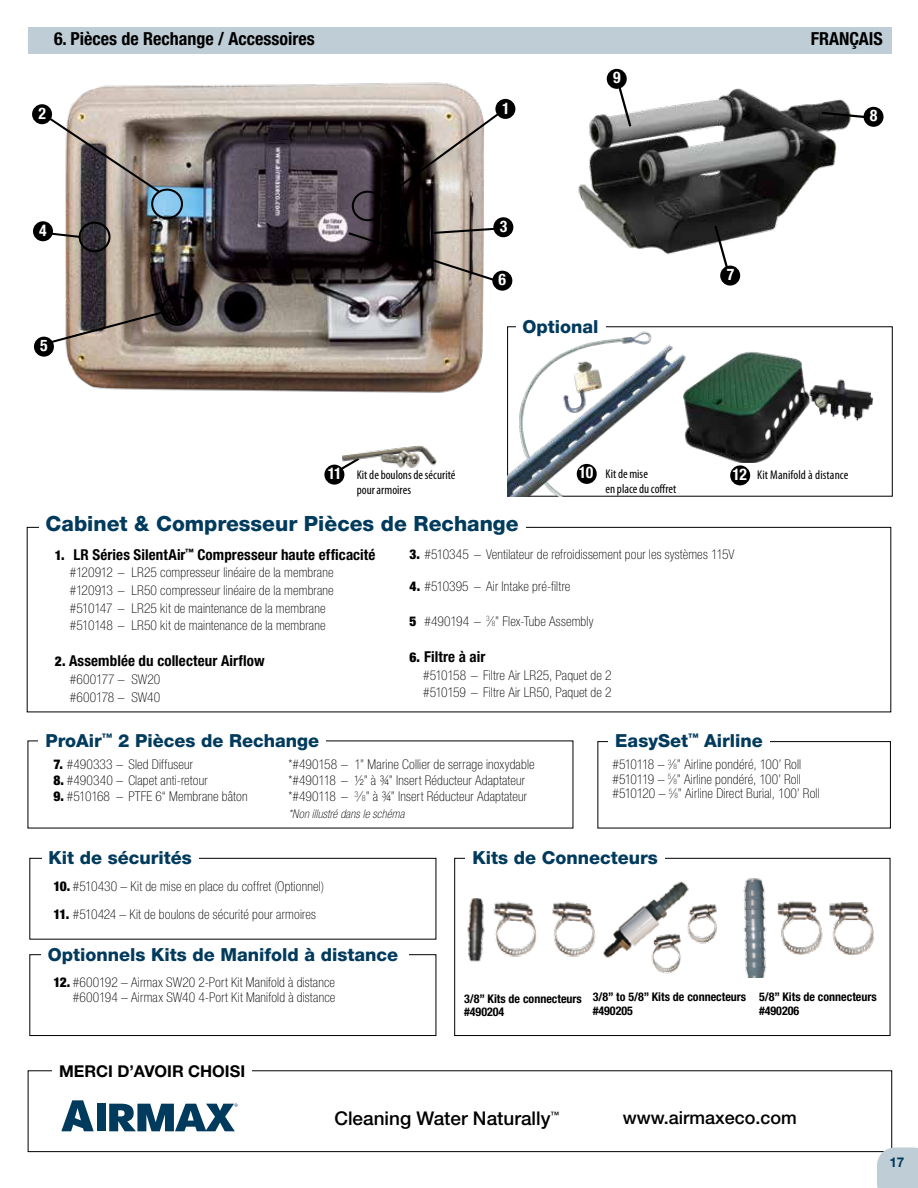
<style>
.page{position:relative;width:918px;height:1188px;background:#fff}
.page>*{position:absolute;margin:0;border:0;box-sizing:border-box;transform-origin:0 0}
.t1{font:800 21px "Helvetica Neue LT Pro";color:#003a5d}
.t2{font:500 18.9px "Helvetica Neue LT Pro";color:#000}
.t3{font:800 18px "Helvetica Neue LT Pro";color:#003a5d}
.t4{font:700 condensed 18px "Helvetica Neue LT Pro";color:#000}
.t5{font:500 18px "Helvetica Neue LT Pro";color:#000}
.t6{font:700 16.35px "Helvetica Neue LT Pro";color:#000}
.t7{font:700 condensed 16.05px "Helvetica Neue LT Pro";color:#fff}
.t8{font:700 condensed 15px "Helvetica Neue LT Pro";letter-spacing:.005em;color:#000}
.t9{font:100 condensed 13.5px/17.5px "Helvetica Neue LT Pro";letter-spacing:.01em;color:#000}
.t10{font:700 13.5px "Helvetica Neue LT Pro";color:#003a5d}
.t11{font:condensed 12.75px/14.9px "Myriad Pro";letter-spacing:.005em;color:#000}
.t12{font:700 condensed 12px/13.5px "Helvetica Neue LT Pro";color:#000}
.t13{font:italic 100 condensed 12px "Helvetica Neue LT Pro";letter-spacing:.015em;color:#000}
.s1{font-weight:900}
.s2{font-size:7.35px}
.s3{font-weight:900;font-size:13.5px}
.s4{font-size:8.1px}
</style>
<div class="page">
<div style="left:454px;top:858px;width:436px;height:178px;border:1px solid #000"></div>
<div style="left:28px;top:27px;width:864px;height:27px;background:#bfced6"></div>
<div style="left:28px;top:1071px;width:864px;height:81px;border:1px solid #000"></div>
<div style="left:52px;top:1065px;width:200px;height:17px;background:#fff"></div>
<div style="left:466px;top:851px;width:199px;height:14px;background:#fff"></div>
<div style="left:598px;top:741px;width:293px;height:87px;border:1px solid #000"></div>
<div style="left:609px;top:732px;width:161px;height:16px;background:#fff"></div>
<img style="left:578px;top:77px;width:272px;height:178px">
<svg style="left:614px;top:75px;width:19px;height:54px"></svg>
<div style="left:607px;top:69px;width:20px;height:20px;background:#000;border-radius:50%"></div>
<svg style="left:713px;top:223px;width:19px;height:50px"></svg>
<div style="left:720px;top:266px;width:20px;height:20px;background:#000;border-radius:50%"></div>
<div style="left:863px;top:107px;width:21px;height:20px;background:#000;border-radius:50%"></div>
<img style="left:603px;top:881px;width:114px;height:93px">
<img style="left:743px;top:878px;width:131px;height:100px">
<img style="left:501px;top:901px;width:95px;height:56px">
<img style="left:467px;top:898px;width:34px;height:64px">
<div style="left:30px;top:858px;width:406px;height:81px;border:1px solid #000"></div>
<div style="left:30px;top:955px;width:406px;height:81px;border:1px solid #000"></div>
<div style="left:42px;top:948px;width:367px;height:16px;background:#fff"></div>
<svg style="left:332px;top:464px;width:13px;height:13px"></svg>
<img style="left:341px;top:445px;width:96px;height:27px">
<div style="left:324px;top:465px;width:20px;height:20px;background:#000;border-radius:50%"></div>
<div style="left:42px;top:851px;width:157px;height:14px;background:#fff"></div>
<img style="left:507px;top:326px;width:184px;height:170px">
<div style="left:577px;top:464px;width:20px;height:20px;background:#000;border-radius:50%"></div>
<div style="left:730px;top:465px;width:20px;height:20px;background:#000;border-radius:50%"></div>
<div style="left:516px;top:318px;width:90px;height:16px;background:#fff"></div>
<img style="left:668px;top:349px;width:206px;height:114px">
<img style="left:32px;top:82px;width:493px;height:328px">
<div style="left:161px;top:295px;width:32px;height:31px;border:2px solid #000;border-radius:50%"></div>
<div style="left:79px;top:222px;width:32px;height:30px;border:2px solid #000;border-radius:50%"></div>
<div style="left:493px;top:217px;width:20px;height:20px;background:#000;border-radius:50%"></div>
<div style="left:352px;top:191px;width:32px;height:30px;border:2px solid #000;border-radius:50%"></div>
<div style="left:495px;top:99px;width:20px;height:20px;background:#000;border-radius:50%"></div>
<div style="left:32px;top:104px;width:20px;height:20px;background:#000;border-radius:50%"></div>
<div style="left:492px;top:271px;width:20px;height:20px;background:#000;border-radius:50%"></div>
<div style="left:33px;top:221px;width:20px;height:20px;background:#000;border-radius:50%"></div>
<div style="left:151px;top:189px;width:32px;height:30px;border:2px solid #000;border-radius:50%"></div>
<svg style="left:34px;top:337px;width:20px;height:20px"></svg>
<div style="left:97px;top:1104px;width:9px;height:27px;background:#003a5d"></div>
<svg style="left:61px;top:1100px;width:33px;height:31px"></svg>
<svg style="left:109px;top:1104px;width:129px;height:27px"></svg>
<div style="left:877px;top:1148px;width:41px;height:40px;background:#bfced6"></div>
<svg style="left:820px;top:110px;width:47px;height:12px"></svg>
<svg style="left:379px;top:102px;width:133px;height:100px"></svg>
<svg style="left:39px;top:107px;width:123px;height:87px"></svg>
<svg style="left:346px;top:220px;width:161px;height:66px;background:#605958"></svg>
<svg style="left:49px;top:224px;width:34px;height:15px"></svg>
<svg style="left:38px;top:310px;width:128px;height:41px"></svg>
<h3 class="t4" style="left:54px;top:28px;width:262px">6. Pièces de Rechange / Accessoires</h3>
<p class="t7" style="left:613px;top:68px;width:9px">9</p>
<h3 class="t4" style="left:811px;top:28px;width:74px">FRANÇAIS</h3>
<h3 class="t3" style="left:523px;top:316px;width:78px">Optional</h3>
<p class="t7" style="left:727px;top:265px;width:9px">7</p>
<p class="t7" style="left:328px;top:464px;width:16px">11</p>
<p class="t11" style="left:357px;top:467px;width:100px">Kit de boulons de sécurité pour armoires</p>
<p class="t7" style="left:579px;top:463px;width:16px">10</p>
<p class="t7" style="left:733px;top:465px;width:16px">12</p>
<p class="t11" style="left:606px;top:467px;width:73px">Kit de mise<br>en place du coffret</p>
<h1 class="t1" style="left:46px;top:511px;width:474px">Cabinet &amp; Compresseur Pièces de Rechange</h1>
<p class="t9" style="left:410px;top:545px;width:327px"><span class="s1">3.</span> #510345 – Ventilateur de refroidissement pour les systèmes 115V</p>
<p class="t9" style="left:410px;top:577px;width:162px"><span class="s1">4.</span> #510395 – Air Intake pré-filtre</p>
<p class="t9" style="left:410px;top:612px;width:185px"><span class="s1">5</span> #490194 – <sup>3</sup>⁄<span class="s2">8</span>” Flex-Tube Assembly</p>
<p class="t8" style="left:410px;top:648px;width:77px"><span class="s3">6.</span> Filtre à air</p>
<p class="t9" style="left:423px;top:666px;width:190px">#510158 – Filtre Air LR25, Paquet de 2 #510159 – Filtre Air LR50, Paquet de 2</p>
<p class="t8" style="left:55px;top:546px;width:322px"><span class="s3">1.</span> LR Séries SilentAir<sup>™</sup> Compresseur haute efficacité</p>
<p class="t9" style="left:70px;top:564px;width:265px">#120912 – LR25 compresseur linéaire de la membrane #120913 – LR50 compresseur linéaire de la membrane #510147 – LR25 kit de maintenance de la membrane #510148 – LR50 kit de maintenance de la membrane</p>
<p class="t8" style="left:55px;top:652px;width:211px"><span class="s3">2.</span> Assemblée du collecteur Airflow</p>
<p class="t9" style="left:70px;top:671px;width:92px">#600177 – SW20 #600178 – SW40</p>
<p class="t11" style="left:757px;top:468px;width:93px">Kit Manifold à distance</p>
<h3 class="t3" style="left:46px;top:730px;width:275px">ProAir<sup>™</sup> 2 Pièces de Rechange</h3>
<p class="t9" style="left:53px;top:756px;width:141px"><span class="s1">7.</span> #490333 – Sled Diffuseur</p>
<p class="t9" style="left:53px;top:772px;width:156px"><span class="s1">8.</span> #490340 – Clapet anti-retour</p>
<p class="t9" style="left:53px;top:788px;width:196px"><span class="s1">9.</span> #510168 – PTFE 6“ Membrane bâton</p>
<p class="t9" style="left:289px;top:757px;width:248px;line-height:16px">*#490158 – 1” Marine Collier de serrage inoxydable *#490118 – ½” à ¾” Insert Réducteur Adaptateur *#490118 – <sup>3</sup>⁄<span class="s4">8</span>” à ¾” Insert Réducteur Adaptateur</p>
<p class="t13" style="left:289px;top:807px;width:117px">*Non illustré dans le schéma</p>
<h3 class="t3" style="left:615px;top:730px;width:149px">EasySet<sup>™</sup> Airline</h3>
<p class="t9" style="left:612px;top:757px;width:209px;line-height:14.5px">#510118 – <sup>3</sup>⁄<span class="s2">8</span>” Airline pondéré, 100’ Roll #510119 – <sup>5</sup>⁄<span class="s2">8</span>” Airline pondéré, 100’ Roll #510120 – <sup>5</sup>⁄<span class="s2">8</span>” Airline Direct Burial, 100’ Roll</p>
<h3 class="t3" style="left:48px;top:847px;width:145px">Kit de sécurités</h3>
<p class="t9" style="left:53px;top:877px;width:272px"><span class="s1">10.</span> #510430 – Kit de mise en place du coffret (Optionnel)</p>
<p class="t9" style="left:53px;top:905px;width:264px"><span class="s1">11.</span> #510424 – Kit de boulons de sécurité pour armoires</p>
<h3 class="t3" style="left:48px;top:944px;width:352px">Optionnels Kits de Manifold à distance</h3>
<p class="t9" style="left:53px;top:975px;width:283px;line-height:14.5px;text-align:right"><span class="s1">12.</span> #600192 – Airmax SW20 2-Port Kit Manifold à distance #600194 – Airmax SW40 4-Port Kit Manifold à distance</p>
<h3 class="t3" style="left:472px;top:847px;width:187px">Kits de Connecteurs</h3>
<p class="t12" style="left:464px;top:992px;width:119px">3/8” Kits de connecteurs #490204</p>
<p class="t12" style="left:593px;top:990px;width:155px">3/8” to 5/8” Kits de connecteurs #490205</p>
<p class="t12" style="left:759px;top:990px;width:119px">5/8” Kits de connecteurs #490206</p>
<p class="t6" style="left:59px;top:1061px;width:188px">MERCI D’AVOIR CHOISI</p>
<h2 class="t2" style="left:334px;top:1107px;width:226px">Cleaning Water Naturally<sup>™</sup></h2>
<h3 class="t5" style="left:623px;top:1107px;width:176px">www.airmaxeco.com</h3>
<p class="t10" style="left:889px;top:1154px;width:17px">17</p>
</div>
